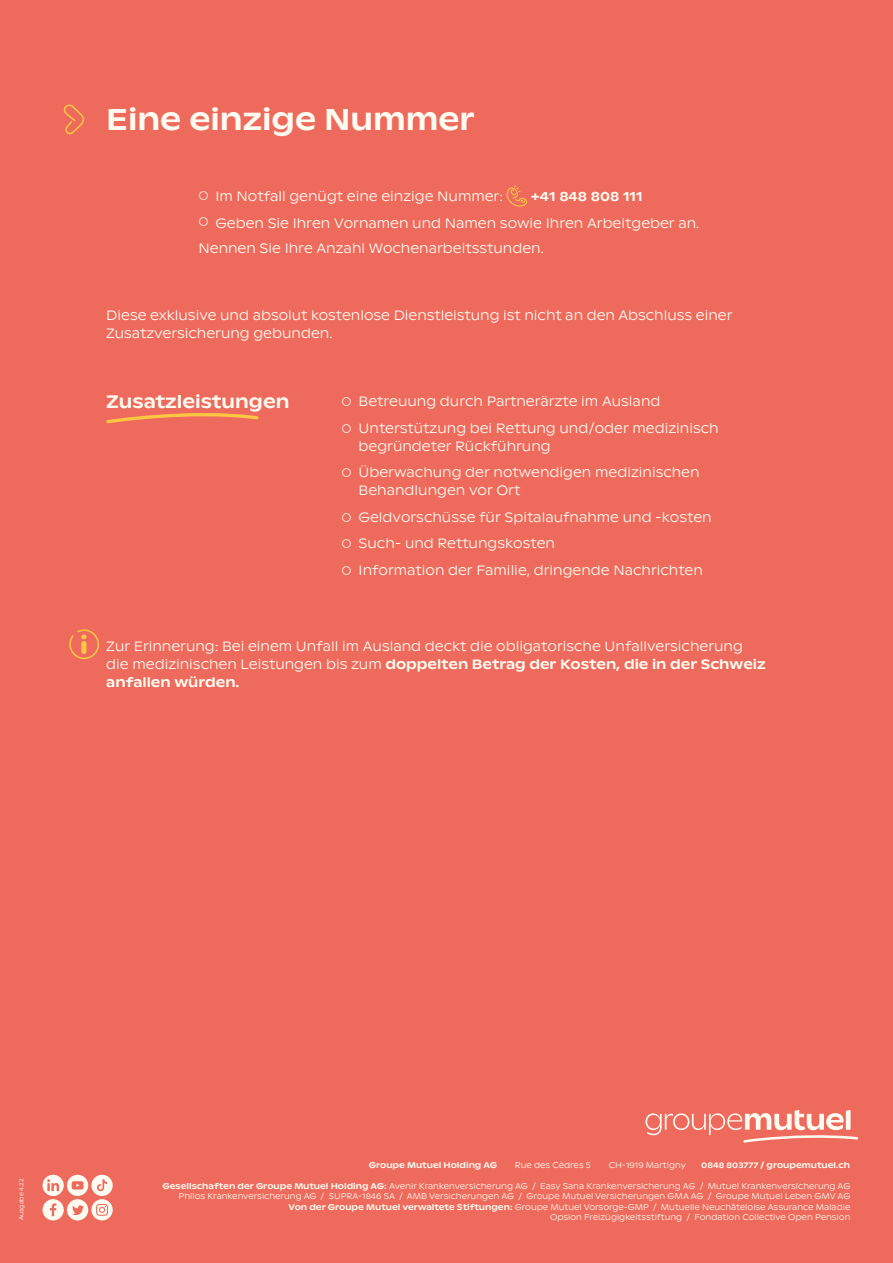
<style>
.page{position:relative;width:893px;height:1263px;background:#ed6a5c}
.page>*{position:absolute;margin:0;border:0;box-sizing:border-box;transform-origin:0 0}
.t1{font:500 30px "ABC Ginto Nord";color:#fffbf1}
.t2{font:500 18px "ABC Ginto Nord";color:#fffbf1}
.t3{font:300 13.5px/18px "ABC Ginto Nord";color:#fffbf1}
.t4{font:500 13.5px "ABC Ginto Nord";color:#fffbf1}
.t5{font:300 8.25px/10.5px "ABC Ginto Nord";color:#fffbf1;text-align:right}
.t6{font:500 8.25px "ABC Ginto Nord";color:#fffbf1}
.t7{font:300 6px "ABC Ginto Nord";letter-spacing:-.005em;color:#fffbf1}
.s1{font-weight:500}
</style>
<div class="page">
<svg style="left:43px;top:1110px;width:815px;height:110px"></svg>
<svg style="left:106px;top:413px;width:153px;height:11px"></svg>
<svg style="left:63px;top:104px;width:21px;height:30px"></svg>
<svg style="left:506px;top:185px;width:21px;height:22px"></svg>
<svg style="left:69px;top:629px;width:30px;height:30px"></svg>
<h1 class="t1" style="left:106px;top:101px;width:370px">Eine einzige Nummer</h1>
<p class="t3" style="left:198px;top:187px;width:306px">○ Im Notfall genügt eine einzige Nummer:</p>
<p class="t4" style="left:531px;top:188px;width:113px">+41 848 808 111</p>
<p class="t3" style="left:198px;top:210px;width:502px;line-height:25px">○ Geben Sie Ihren Vornamen und Namen sowie Ihren Arbeitgeber an.<br>Nennen Sie Ihre Anzahl Wochenarbeitsstunden.</p>
<p class="t3" style="left:106px;top:306px;width:628px">Diese exklusive und absolut kostenlose Dienstleistung ist nicht an den Abschluss einer<br>Zusatzversicherung gebunden.</p>
<h2 class="t2" style="left:106px;top:390px;width:185px">Zusatzleistungen</h2>
<p class="t3" style="left:342px;top:392px;width:320px">○ Betreuung durch Partnerärzte im Ausland</p>
<p class="t3" style="left:359px;top:419px;width:362px;text-indent:-17px">○ Unterstützung bei Rettung und/oder medizinisch begründeter Rückführung</p>
<p class="t3" style="left:359px;top:463px;width:342px;text-indent:-17px">○ Überwachung der notwendigen medizinischen<br>Behandlungen vor Ort</p>
<p class="t3" style="left:342px;top:508px;width:372px">○ Geldvorschüsse für Spitalaufnahme und -kosten</p>
<p class="t3" style="left:342px;top:534px;width:215px">○ Such- und Rettungskosten</p>
<p class="t3" style="left:342px;top:561px;width:363px">○ Information der Familie, dringende Nachrichten</p>
<p class="t3" style="left:106px;top:637px;width:661px">Zur Erinnerung: Bei einem Unfall im Ausland deckt die obligatorische Unfallversicherung die medizinischen Leistungen bis zum <span class="s1">doppelten Betrag der Kosten, die in der Schweiz anfallen würden.</span></p>
<p class="t6" style="left:369px;top:1160px;width:130px">Groupe Mutuel Holding AG</p>
<p class="t5" style="left:515px;top:1160px;width:78px">Rue des Cèdres 5</p>
<p class="t5" style="left:609px;top:1160px;width:79px">CH-1919 Martigny</p>
<p class="t6" style="left:701px;top:1160px;width:150px">0848 803777 / groupemutuel.ch</p>
<p class="t7" style="left:18px;top:1220px;width:43px;rotate:-90deg">Ausgabe 4.22</p>
<p class="t5" style="left:162px;top:1181px;width:689px"><span class="s1">Gesellschaften der Groupe Mutuel Holding AG:</span> Avenir Krankenversicherung AG / Easy Sana Krankenversicherung AG / Mutuel Krankenversicherung AG Philos Krankenversicherung AG / SUPRA-1846 SA / AMB Versicherungen AG / Groupe Mutuel Versicherungen GMA AG / Groupe Mutuel Leben GMV AG <span class="s1">Von der Groupe Mutuel verwaltete Stiftungen:</span> Groupe Mutuel Vorsorge-GMP / Mutuelle Neuchâteloise Assurance Maladie<br>Opsion Freizügigkeitsstiftung / Fondation Collective Open Pension</p>
</div>
